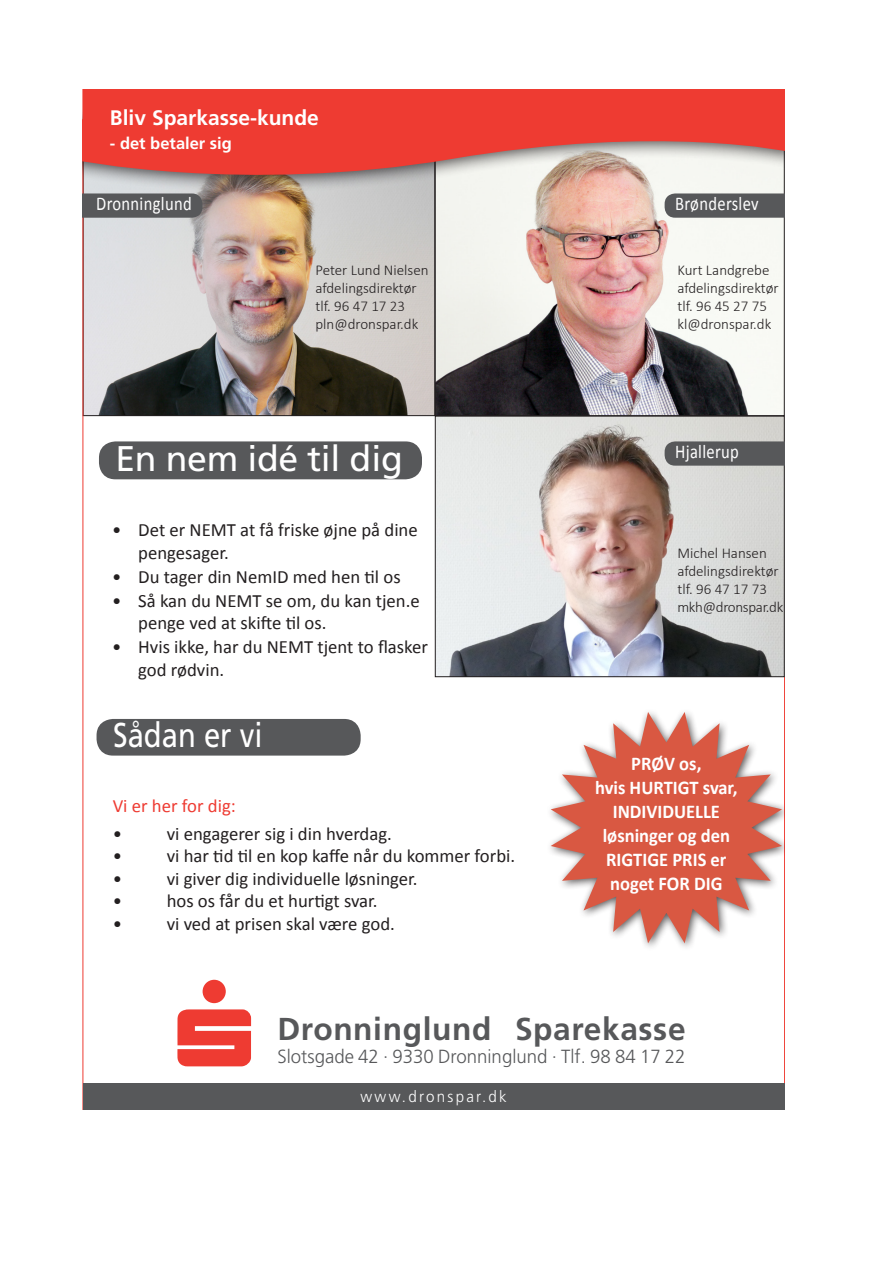
<style>
.page{position:relative;width:893px;height:1263px;background:#fff}
.page>*{position:absolute;margin:0;border:0;box-sizing:border-box;transform-origin:0 0}
.t1{font:35.55px "Frutiger";letter-spacing:-.01em;color:#fff}
.t2{font:34.5px "Frutiger";color:#fff;scale:.85 1}
.t3{font:700 31.65px "Frutiger";letter-spacing:.02em;color:#57585a}
.t4{font:700 21px "Frutiger";color:#fff}
.t5{font:700 19.5px/23.9px "Calibri";color:#fff;text-align:center;scale:.95 1}
.t6{font:19.5px "Calibri";letter-spacing:.02em;color:#fff;scale:.85 1}
.t7{font:300 19.05px "Frutiger";color:#57585a}
.t8{font:18.75px/22.5px "Calibri";color:#231f20}
.t9{font:18.75px "Calibri";color:#ee3b32}
.t10{font:700 16.5px "Frutiger";color:#fff}
.t11{font:300 15.9px "Frutiger";letter-spacing:.15em;color:#fff;scale:.95 1}
.t12{font:300 15px/18px "Calibri";color:#231f20}
</style>
<div class="page">
<img style="left:85px;top:194px;width:348px;height:220px">
<div style="left:83px;top:1083px;width:701px;height:27px;background:#57585a"></div>
<svg style="left:177px;top:1009px;width:74px;height:57px;background:#f0574f"></svg>
<div style="left:203px;top:980px;width:23px;height:23px;background:#ee3b32;border-radius:50%"></div>
<div style="left:99px;top:441px;width:323px;height:38px;background:#57585a;border-radius:16px"></div>
<div style="left:97px;top:719px;width:264px;height:37px;background:#57585a;border-radius:16px"></div>
<svg style="left:551px;top:712px;width:231px;height:231px;fill:#d95842"></svg>
<img style="left:437px;top:194px;width:345px;height:220px">
<svg style="left:83px;top:122px;width:701px;height:72px;background:#dd7e76"></svg>
<img style="left:437px;top:418px;width:345px;height:257px">
<div style="left:435px;top:416px;width:349px;height:261px;border:1px solid #231f20"></div>
<svg style="left:665px;top:193px;width:119px;height:25px;background:#5e5f60"></svg>
<svg style="left:665px;top:441px;width:119px;height:25px;background:#5c5d5f"></svg>
<svg style="left:83px;top:193px;width:119px;height:25px;background:#5b5c5e"></svg>
<div style="left:83px;top:89px;width:701px;height:33px;background:#ee3b32"></div>
<p class="t4" style="left:110px;top:105px;width:210px">Bliv Sparkasse-kunde</p>
<p class="t10" style="left:110px;top:133px;width:123px">- det betaler sig</p>
<p class="t6" style="left:96px;top:191px;width:114px">Dronninglund</p>
<p class="t6" style="left:675px;top:191px;width:100px">Brønderslev</p>
<p class="t12" style="left:315px;top:261px;width:115px">Peter Lund Nielsen afdelingsdirektør tlf. 96 47 17 23 pln@dronspar.dk</p>
<p class="t12" style="left:677px;top:261px;width:103px">Kurt Landgrebe afdelingsdirektør tlf. 96 45 27 75 kl@dronspar.dk</p>
<p class="t1" style="left:115px;top:438px;width:289px">En nem idé til dig</p>
<p class="t8" style="left:138px;top:519px;width:281px;text-indent:-26px">• Det er NEMT at få friske øjne på dine pengesager.</p>
<p class="t8" style="left:112px;top:565px;width:290px">• Du tager din NemID med hen til os</p>
<p class="t8" style="left:138px;top:589px;width:283px;text-indent:-26px">• Så kan du NEMT se om, du kan tjen.e penge ved at skifte til os.</p>
<p class="t8" style="left:138px;top:636px;width:291px;text-indent:-26px">• Hvis ikke, har du NEMT tjent to flasker god rødvin.</p>
<p class="t2" style="left:113px;top:715px;width:177px">Sådan er vi</p>
<p class="t9" style="left:113px;top:794px;width:125px">Vi er her for dig:</p>
<p class="t8" style="left:113px;top:822px;width:281px">• vi engagerer sig i din hverdag.</p>
<p class="t8" style="left:113px;top:845px;width:404px">• vi har tid til en kop kaffe når du kommer forbi.</p>
<p class="t8" style="left:113px;top:867px;width:306px">• vi giver dig individuelle løsninger.</p>
<p class="t8" style="left:113px;top:890px;width:266px">• hos os får du et hurtigt svar.</p>
<p class="t8" style="left:113px;top:912px;width:284px">• vi ved at prisen skal være god.</p>
<p class="t6" style="left:675px;top:439px;width:77px">Hjallerup</p>
<p class="t12" style="left:677px;top:543px;width:108px">Michel Hansen afdelingsdirektør tlf. 96 47 17 73 mkh@dronspar.dk</p>
<p class="t5" style="left:595px;top:752px;width:152px">PRØV os,<br>hvis HURTIGT svar,<br>INDIVIDUELLE løsninger og den<br>RIGTIGE PRIS er noget FOR DIG</p>
<p class="t3" style="left:277px;top:1010px;width:410px">Dronninglund Sparekasse</p>
<p class="t7" style="left:277px;top:1046px;width:410px">Slotsgade 42 · 9330 Dronninglund · Tlf. 98 84 17 22</p>
<p class="t11" style="left:361px;top:1087px;width:155px">www.dronspar.dk</p>
</div>
